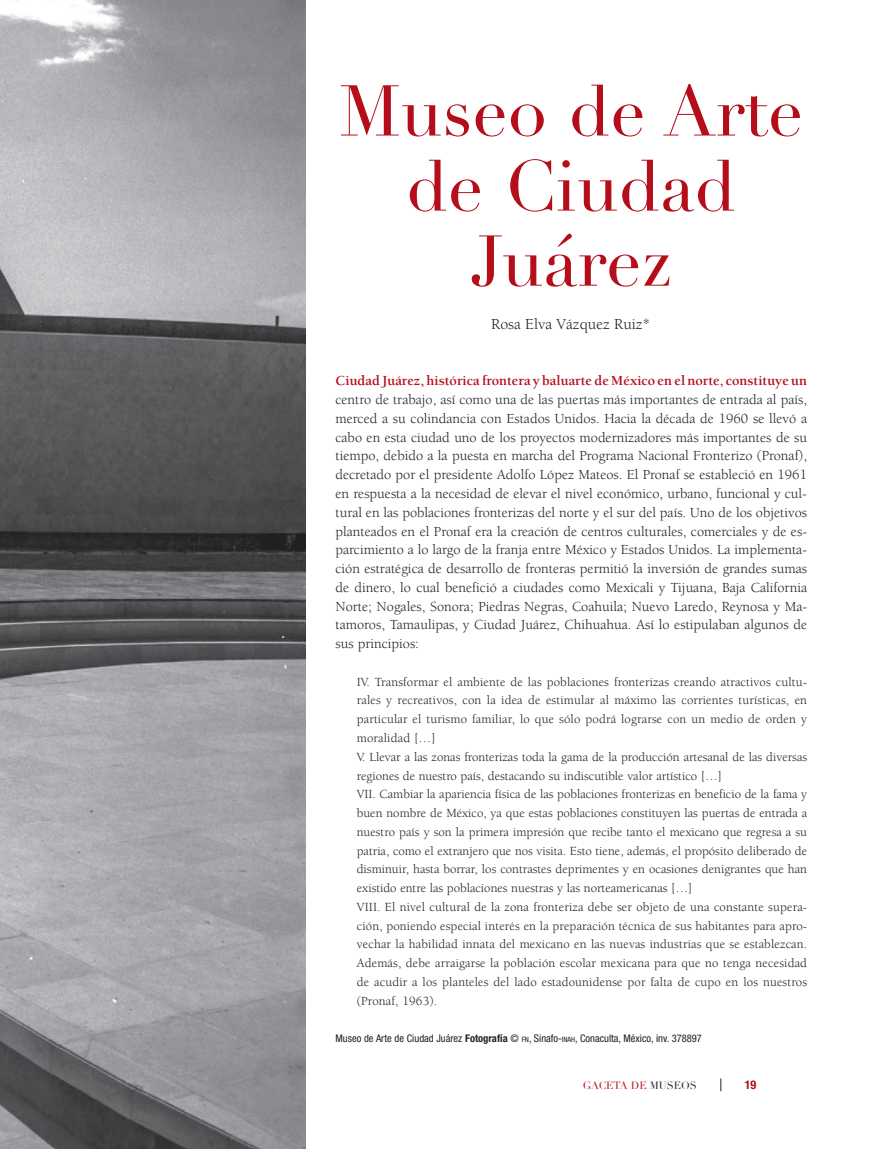
<style>
.page{position:relative;width:881px;height:1149px;background:#fff}
.page>*{position:absolute;margin:0;border:0;box-sizing:border-box;transform-origin:0 0}
.t1{font:70.5px/75px "Didot LH";color:#b50e1a;text-align:center}
.t2{font:15.75px "Berkeley";color:#231f20}
.t3{font:14.25px/18.8px "Berkeley";color:#231f20;text-align:justify}
.t4{font:12.75px/18.8px "Berkeley";letter-spacing:.01em;color:#231f20}
.t5{font:700 condensed 12px "Helvetica Neue";color:#b50e1a}
.t6{font:condensed 10.5px "Helvetica Neue";color:#231f20}
.t7{font:10.5px "Didot LH";letter-spacing:-.005em;color:#b50e1a}
.s1{font-weight:700;color:#b50e1a}
.s2{font-weight:700}
.s3{font-size:7.35px}
.s4{color:#231f20}
</style>
<div class="page">
<svg style="left:720px;top:1078px;width:1px;height:12px"></svg>
<img style="left:0;top:0;width:305px;height:1148px">
<p class="t1" style="left:339px;top:75px;width:465px">Museo de Arte de Ciudad<br>Juárez</p>
<p class="t2" style="left:491px;top:316px;width:161px">Rosa Elva Vázquez Ruiz*</p>
<p class="t3" style="left:335px;top:372px;width:473px"><span class="s1">Ciudad Juárez, histórica frontera y baluarte de México en el norte, constituye un </span>centro de trabajo, así como una de las puertas más importantes de entrada al país, merced a su colindancia con Estados Unidos. Hacia la década de 1960 se llevó a cabo en esta ciudad uno de los proyectos modernizadores más importantes de su tiempo, debido a la puesta en marcha del Programa Nacional Fronterizo (Pronaf), decretado por el presidente Adolfo López Mateos. El Pronaf se estableció en 1961 en respuesta a la necesidad de elevar el nivel económico, urbano, funcional y cul&shy;tural en las poblaciones fronterizas del norte y el sur del país. Uno de los objetivos planteados en el Pronaf era la creación de centros culturales, comerciales y de es&shy;parcimiento a lo largo de la franja entre México y Estados Unidos. La implementa&shy;ción estratégica de desarrollo de fronteras permitió la inversión de grandes sumas de dinero, lo cual benefició a ciudades como Mexicali y Tijuana, Baja California Norte; Nogales, Sonora; Piedras Negras, Coahuila; Nuevo Laredo, Reynosa y Ma&shy;tamoros, Tamaulipas, y Ciudad Juárez, Chihuahua. Así lo estipulaban algunos de sus principios:</p>
<p class="t4" style="left:356px;top:672px;width:451px">IV. Transformar el ambiente de las poblaciones fronterizas creando atractivos cultu&shy;rales y recreativos, con la idea de estimular al máximo las corrientes turísticas, en particular el turismo familiar, lo que sólo podrá lograrse con un medio de orden y moralidad […]<br>V. Llevar a las zonas fronterizas toda la gama de la producción artesanal de las diversas regiones de nuestro país, destacando su indiscutible valor artístico […]<br>VII. Cambiar la apariencia física de las poblaciones fronterizas en beneficio de la fama y buen nombre de México, ya que estas poblaciones constituyen las puertas de entrada a nuestro país y son la primera impresión que recibe tanto el mexicano que regresa a su patria, como el extranjero que nos visita. Esto tiene, además, el propósito deliberado de disminuir, hasta borrar, los contrastes deprimentes y en ocasiones denigrantes que han existido entre las poblaciones nuestras y las norteamericanas […]<br>VIII. El nivel cultural de la zona fronteriza debe ser objeto de una constante supera&shy;ción, poniendo especial interés en la preparación técnica de sus habitantes para apro&shy;vechar la habilidad innata del mexicano en las nuevas industrias que se establezcan.<br>Además, debe arraigarse la población escolar mexicana para que no tenga necesidad de acudir a los planteles del lado estadounidense por falta de cupo en los nuestros (Pronaf, 1963).</p>
<p class="t6" style="left:335px;top:1032px;width:368px">Museo de Arte de Ciudad Juárez <span class="s2">Fotografía</span> © <span class="s3">FN</span>, Sinafo-<span class="s3">INAH</span>, Conaculta, México, inv. 378897</p>
<p class="t7" style="left:582px;top:1078px;width:115px">GACETA DE <span class="s4">MUSEOS</span></p>
<p class="t5" style="left:744px;top:1077px;width:13px">19</p>
</div>
